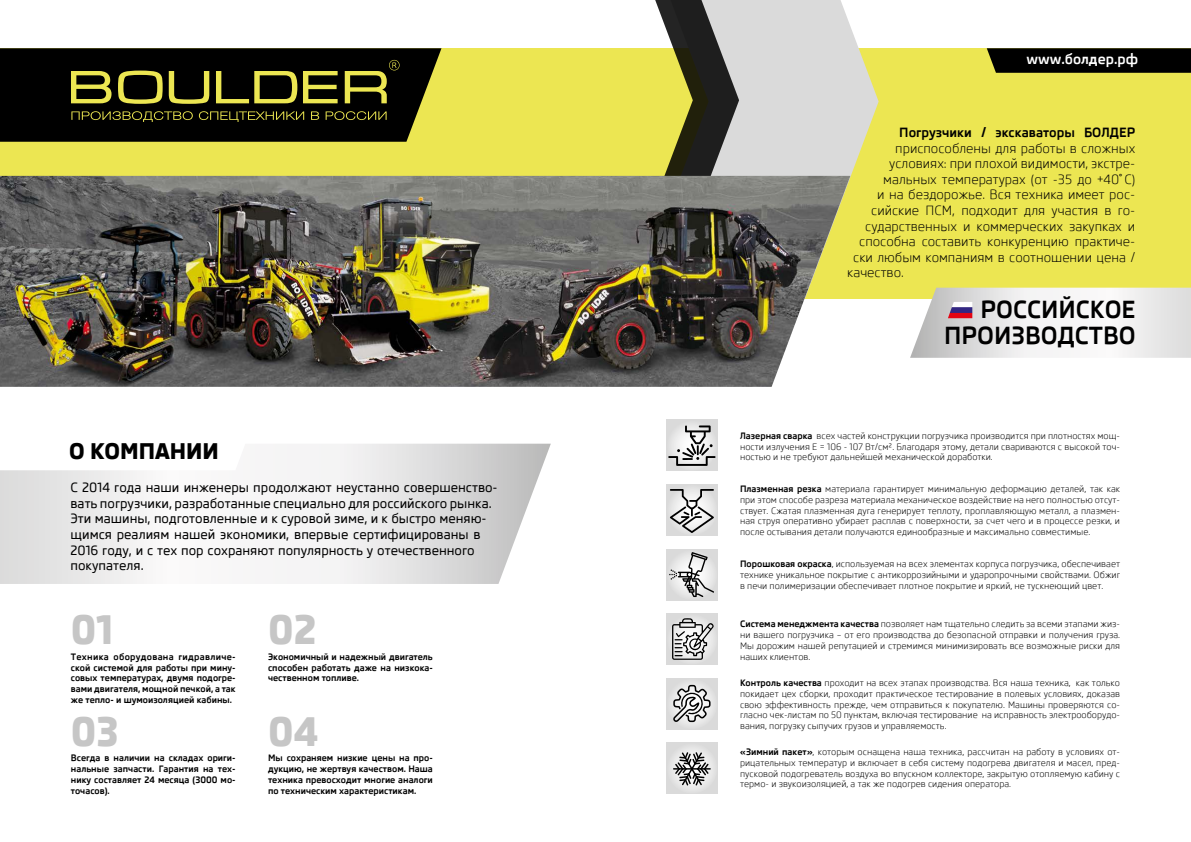
<style>
.page{position:relative;width:1191px;height:842px;background:#fff}
.page>*{position:absolute;margin:0;border:0;box-sizing:border-box;transform-origin:0 0}
.t1{font:800 40px "Skoda Pro";color:#c6c6c6}
.t2{font:700 24px/26px "Skoda Pro";color:#000;text-align:right}
.t3{font:800 22px "Skoda Pro";color:#000}
.t4{font:700 14px "Skoda Pro";color:#fff}
.t5{font:13px "Skoda Pro";color:#000}
.t6{font:500 13px/15.6px "Skoda Pro";color:#000}
.t7{font:700 13px "Skoda Pro";color:#000}
.t8{font:9px/10.8px "Skoda Pro";color:#000;text-align:justify}
.t9{font:700 9px/10.8px "Skoda Pro";color:#000;text-align:justify}
.s1{font-weight:700}
</style>
<div class="page">
<div style="left:0;top:48px;width:1191px;height:250px;background:#ece652"></div>
<svg style="left:0;top:48px;width:441px;height:94px;background:#111005"></svg>
<svg style="left:986px;top:48px;width:205px;height:25px;background:#0a0a03"></svg>
<svg style="left:739px;top:0;width:139px;height:178px;background:#dddcd3"></svg>
<svg style="left:594px;top:0;width:145px;height:176px"></svg>
<img style="left:0;top:176px;width:850px;height:211px">
<svg style="left:71px;top:111px;width:122px;height:11px"></svg>
<svg style="left:199px;top:111px;width:105px;height:11px"></svg>
<svg style="left:311px;top:111px;width:8px;height:9px"></svg>
<svg style="left:326px;top:111px;width:60px;height:9px"></svg>
<svg style="left:71px;top:71px;width:40px;height:32px"></svg>
<svg style="left:118px;top:71px;width:45px;height:33px"></svg>
<svg style="left:169px;top:71px;width:40px;height:33px"></svg>
<svg style="left:216px;top:71px;width:81px;height:32px"></svg>
<svg style="left:303px;top:71px;width:34px;height:32px"></svg>
<svg style="left:345px;top:60px;width:54px;height:43px"></svg>
<svg style="left:0;top:444px;width:551px;height:140px"></svg>
<svg style="left:910px;top:288px;width:281px;height:70px"></svg>
<div style="left:666px;top:743px;width:51px;height:51px;background:#dadada"></div>
<div style="left:666px;top:743px;width:51px;height:51px;background:#e2e2e2;border-radius:25px"></div>
<hr style="left:673px;top:768px;width:37px;height:2px;background:#000">
<svg style="left:675px;top:752px;width:33px;height:33px"></svg>
<div style="left:666px;top:614px;width:51px;height:51px;background:#dadada"></div>
<div style="left:666px;top:614px;width:51px;height:51px;background:#dfdfdf;border-radius:25px"></div>
<svg style="left:672px;top:618px;width:42px;height:42px"></svg>
<div style="left:666px;top:678px;width:51px;height:51px;background:#dadada"></div>
<div style="left:666px;top:678px;width:51px;height:51px;background:#e1e1e1;border-radius:25px"></div>
<svg style="left:673px;top:685px;width:37px;height:37px"></svg>
<div style="left:666px;top:549px;width:51px;height:51px;background:#dadada"></div>
<div style="left:666px;top:549px;width:51px;height:51px;background:#dedede;border-radius:25px"></div>
<svg style="left:669px;top:552px;width:45px;height:45px"></svg>
<div style="left:666px;top:484px;width:51px;height:51px;background:#dadada"></div>
<svg style="left:670px;top:489px;width:44px;height:44px"></svg>
<div style="left:666px;top:420px;width:51px;height:51px;background:#dadada"></div>
<div style="left:666px;top:420px;width:51px;height:51px;background:#dfdfdf;border-radius:25px"></div>
<svg style="left:668px;top:425px;width:47px;height:41px"></svg>
<h3 class="t3" style="left:69px;top:438px;width:151px">О КОМПАНИИ</h3>
<p class="t6" style="left:71px;top:480px;width:428px">С 2014 года наши инженеры продолжают неустанно совершенство&shy;вать погрузчики, разработанные специально для российского рынка.<br>Эти машины, подготовленные и к суровой зиме, и к быстро меняю&shy;щимся реалиям нашей экономики, впервые сертифицированы в 2016 году, и с тех пор сохраняют популярность у отечественного покупателя.</p>
<h1 class="t1" style="left:71px;top:606px;width:44px">01</h1>
<h1 class="t1" style="left:268px;top:606px;width:50px">02</h1>
<p class="t9" style="left:71px;top:651px;width:166px">Техника оборудована гидравличе&shy;ской системой для работы при мину&shy;совых температурах, двумя подогре&shy;вами двигателя, мощной печкой, а так же тепло- и шумоизоляцией кабины.</p>
<p class="t9" style="left:268px;top:651px;width:166px">Экономичный и надежный двигатель способен работать даже на низкока&shy;чественном топливе.</p>
<h1 class="t1" style="left:71px;top:707px;width:49px">03</h1>
<h1 class="t1" style="left:268px;top:707px;width:52px">04</h1>
<p class="t9" style="left:71px;top:753px;width:166px">Всегда в наличии на складах ориги&shy;нальные запчасти. Гарантия на тех&shy;нику составляет 24 месяца (3000 мо&shy;точасов).</p>
<p class="t9" style="left:268px;top:753px;width:166px">Мы сохраняем низкие цены на про&shy;дукцию, не жертвуя качеством. Наша техника превосходит многие аналоги по техническим характеристикам.</p>
<h3 class="t4" style="left:1026px;top:51px;width:113px">www.болдер.рф</h3>
<h3 class="t7" style="left:899px;top:125px;width:237px">Погрузчики / экскаваторы БОЛДЕР</h3>
<h3 class="t5" style="left:895px;top:141px;width:242px">приспособлены для работы в сложных</h3>
<h3 class="t5" style="left:889px;top:156px;width:247px">условиях: при плохой видимости, экстре-</h3>
<h3 class="t5" style="left:883px;top:172px;width:254px">мальных температурах (от -35 до +40 ̊С)</h3>
<h3 class="t5" style="left:877px;top:187px;width:259px">и на бездорожье. Вся техника имеет рос-</h3>
<h3 class="t5" style="left:871px;top:203px;width:266px">сийские ПСМ, подходит для участия в го-</h3>
<h3 class="t5" style="left:865px;top:219px;width:271px">сударственных и коммерческих закупках и</h3>
<h3 class="t5" style="left:859px;top:234px;width:277px">способна составить конкуренцию практиче-</h3>
<h3 class="t5" style="left:853px;top:250px;width:283px">ски любым компаниям в соотношении цена /</h3>
<h3 class="t5" style="left:847px;top:265px;width:58px">качество.</h3>
<h2 class="t2" style="left:944px;top:297px;width:193px">РОССИЙСКОЕ<br>ПРОИЗВОДСТВО</h2>
<p class="t8" style="left:740px;top:430px;width:381px"><span class="s1">Лазерная сварка</span> всех частей конструкции погрузчика производится при плотностях мощ&shy;ности излучения Е = 106 - 107 Вт/см². Благодаря этому, детали свариваются с высокой точ&shy;ностью и не требуют дальнейшей механической доработки.</p>
<p class="t8" style="left:740px;top:483px;width:381px"><span class="s1">Плазменная резка</span> материала гарантирует минимальную деформацию деталей, так как при этом способе разреза материала механическое воздействие на него полностью отсут&shy;ствует. Сжатая плазменная дуга генерирует теплоту, проплавляющую металл, а плазмен&shy;ная струя оперативно убирает расплав с поверхности, за счет чего и в процессе резки, и после остывания детали получаются единообразные и максимально совместимые.</p>
<p class="t8" style="left:740px;top:559px;width:381px"><span class="s1">Порошковая окраска</span>, используемая на всех элементах корпуса погрузчика, обеспечивает технике уникальное покрытие с антикоррозийными и ударопрочными свойствами. Обжиг в печи полимеризации обеспечивает плотное покрытие и яркий, не тускнеющий цвет.</p>
<p class="t8" style="left:740px;top:619px;width:381px"><span class="s1">Система менеджмента качества</span> позволяет нам тщательно следить за всеми этапами жиз&shy;ни вашего погрузчика – от его производства до безопасной отправки и получения груза.<br>Мы дорожим нашей репутацией и стремимся минимизировать все возможные риски для наших клиентов.</p>
<p class="t8" style="left:740px;top:677px;width:381px"><span class="s1">Контроль качества</span> проходит на всех этапах производства. Вся наша техника, как только покидает цех сборки, проходит практическое тестирование в полевых условиях, доказав свою эффективность прежде, чем отправиться к покупателю. Машины проверяются со&shy;гласно чек-листам по 50 пунктам, включая тестирование на исправность электрооборудо&shy;вания, погрузку сыпучих грузов и управляемость.</p>
<p class="t8" style="left:740px;top:746px;width:381px"><span class="s1">«Зимний пакет»</span>, которым оснащена наша техника, рассчитан на работу в условиях от&shy;рицательных температур и включает в себя систему подогрева двигателя и масел, пред&shy;пусковой подогреватель воздуха во впускном коллекторе, закрытую отопляемую кабину с термо- и звукоизоляцией, а так же подогрев сидения оператора.</p>
</div>
